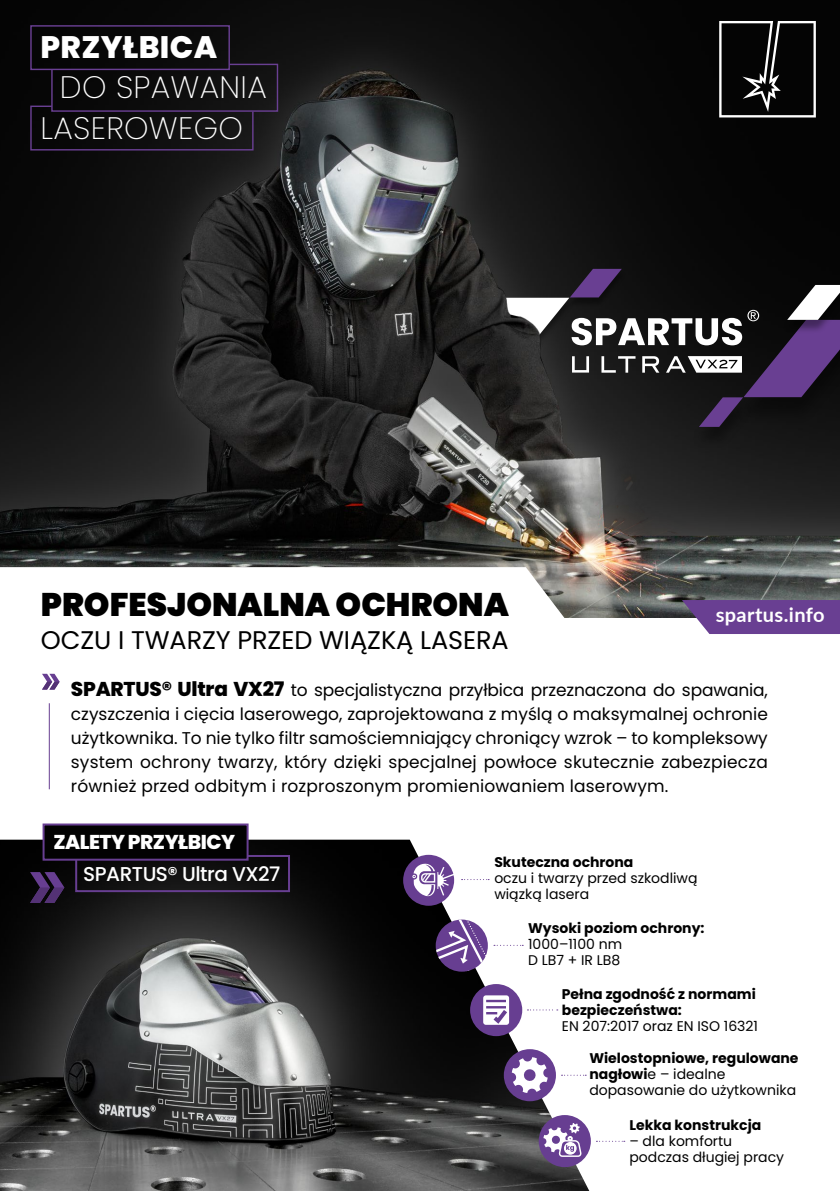
<style>
.page{position:relative;width:840px;height:1191px;background:#fff}
.page>*{position:absolute;margin:0;border:0;box-sizing:border-box;transform-origin:0 0}
.t1{font:900 32.6px "Poppins";color:#000}
.t2{font:200 31px/40.4px "Poppins";letter-spacing:.01em;color:#fff}
.t3{font:800 31px "Poppins";letter-spacing:.01em;color:#fff}
.t4{font:25.6px "Poppins";letter-spacing:-.005em;color:#000}
.t5{font:500 20px "Poppins";letter-spacing:-.025em;color:#fff}
.t6{font:800 20px "Poppins";letter-spacing:-.025em;color:#fff}
.t7{font:700 20px "Lato";letter-spacing:.02em;color:#fff}
.t8{font:17px/24px "Poppins";letter-spacing:.01em;color:#000;text-align:justify}
.t9{font:14px/16px "Poppins";color:#000}
.t10{font:700 14px/16px "Poppins";color:#000}
.s1{font-weight:800;font-size:20px}
.s2{font-weight:700}
</style>
<div class="page">
<img style="left:0;top:0;width:839px;height:617px">
<svg style="left:718px;top:21px;width:97px;height:97px;background:#282828"></svg>
<div style="left:494px;top:549px;width:73px;height:54px;background:#000;opacity:.36"></div>
<svg style="left:499px;top:547px;width:62px;height:20px"></svg>
<div style="left:30px;top:25px;width:200px;height:45px;border:1px solid #693f92"></div>
<svg style="left:30px;top:63px;width:249px;height:88px;background:#131015"></svg>
<div style="left:691px;top:401px;width:60px;height:48px;background:#181818"></div>
<div style="left:458px;top:299px;width:115px;height:57px;background:#1e1e1e"></div>
<svg style="left:461px;top:269px;width:378px;height:158px"></svg>
<svg style="left:0;top:567px;width:642px;height:154px"></svg>
<svg style="left:42px;top:674px;width:18px;height:15px"></svg>
<hr style="left:49px;top:703px;width:1px;height:86px;background:#673e91">
<img style="left:0;top:839px;width:589px;height:352px">
<div style="left:403px;top:855px;width:51px;height:50px;background:#673e91;border-radius:50%"></div>
<svg style="left:30px;top:872px;width:34px;height:31px"></svg>
<div style="left:43px;top:823px;width:205px;height:37px;background:#020202;border:2px solid #673e91"></div>
<svg style="left:74px;top:854px;width:217px;height:39px;background:#18131d"></svg>
<div style="left:503px;top:1049px;width:52px;height:52px;background:#673e91;border-radius:50%"></div>
<div style="left:538px;top:1115px;width:52px;height:52px;background:#673e91;border-radius:50%"></div>
<svg style="left:412px;top:863px;width:77px;height:35px"></svg>
<svg style="left:435px;top:919px;width:88px;height:52px"></svg>
<svg style="left:527px;top:1009px;width:30px;height:1px"></svg>
<svg style="left:561px;top:1074px;width:25px;height:1px"></svg>
<svg style="left:543px;top:1123px;width:38px;height:34px"></svg>
<svg style="left:511px;top:1057px;width:36px;height:36px"></svg>
<div style="left:470px;top:984px;width:52px;height:52px;background:#673e91;border-radius:50%"></div>
<div style="left:483px;top:995px;width:26px;height:29px;background:#fff;border-radius:3px"></div>
<hr style="left:486px;top:999px;width:19px;height:3px;background:#673e91">
<svg style="left:486px;top:1006px;width:21px;height:17px"></svg>
<svg style="left:681px;top:600px;width:158px;height:34px;background:#714b97"></svg>
<h2 class="t3" style="left:40px;top:29px;width:178px">PRZYŁBICA</h2>
<h2 class="t2" style="left:40px;top:68px;width:228px;text-indent:19px">DO SPAWANIA<br>LASEROWEGO</h2>
<h1 class="t1" style="left:41px;top:586px;width:469px">PROFESJONALNA OCHRONA</h1>
<h3 class="t4" style="left:41px;top:625px;width:469px">OCZU I TWARZY PRZED WIĄZKĄ LASERA</h3>
<p class="t8" style="left:71px;top:678px;width:698px"><span class="s1">SPARTUS® Ultra VX27</span> to specjalistyczna przyłbica przeznaczona do spawania, czyszczenia i cięcia laserowego, zaprojektowana z myślą o maksymalnej ochronie użytkownika. To nie tylko filtr samościemniający chroniący wzrok – to kompleksowy system ochrony twarzy, który dzięki specjalnej powłoce skutecznie zabezpiecza również przed odbitym i rozproszonym promieniowaniem laserowym.</p>
<p class="t6" style="left:53px;top:830px;width:183px">ZALETY PRZYŁBICY</p>
<p class="t5" style="left:83px;top:862px;width:199px">SPARTUS® Ultra VX27</p>
<p class="t7" style="left:715px;top:600px;width:110px">spartus.info</p>
<p class="t10" style="left:494px;top:854px;width:141px">Skuteczna ochrona</p>
<p class="t9" style="left:494px;top:870px;width:205px">oczu i twarzy przed szkodliwą wiązką lasera</p>
<p class="t10" style="left:528px;top:920px;width:178px">Wysoki poziom ochrony:</p>
<p class="t9" style="left:528px;top:936px;width:95px">1000–1100 nm<br>D LB7 + IR LB8</p>
<p class="t10" style="left:561px;top:985px;width:195px">Pełna zgodność z normami bezpieczeństwa:</p>
<p class="t9" style="left:561px;top:1018px;width:198px">EN 207:2017 oraz EN ISO 16321</p>
<p class="t9" style="left:589px;top:1049px;width:210px"><span class="s2">Wielostopniowe, regulowane nagłowi</span>e – idealne dopasowanie do użytkownika</p>
<p class="t10" style="left:629px;top:1116px;width:133px">Lekka konstrukcja</p>
<p class="t9" style="left:629px;top:1132px;width:156px">– dla komfortu podczas długiej pracy</p>
</div>
